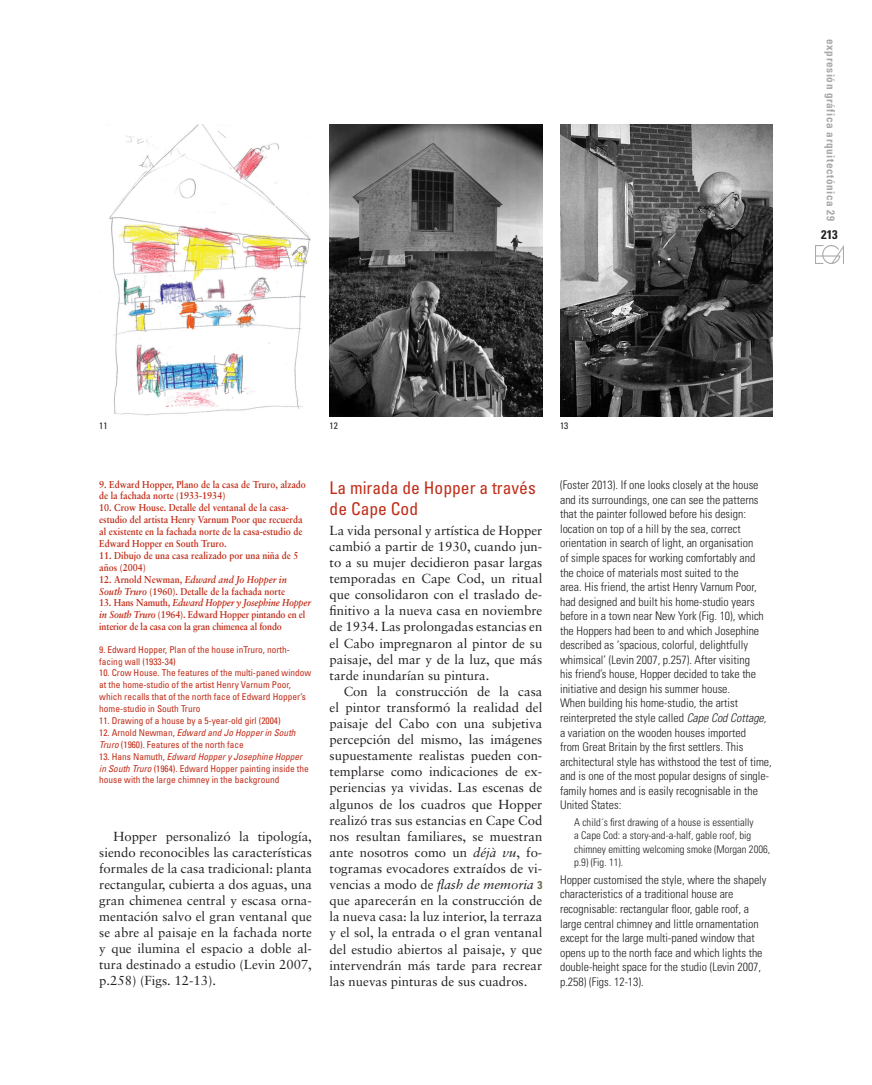
<style>
.page{position:relative;width:872px;height:1085px;background:#fff}
.page>*{position:absolute;margin:0;border:0;box-sizing:border-box;transform-origin:0 0}
.TITULAR_1_CAST{font:condensed 17.5px/21.4px "Univers";color:#c02d19}
.t1{font:13.12px/16.1px "Sabon";color:#231f20;text-align:justify}
.t2{font:700 condensed 12.5px "Univers";color:#231f20}
.t3{font:300 condensed 11.88px/14.5px "Univers";color:#231f20}
.t4{font:700 condensed 11.25px "Univers";letter-spacing:.05em;color:#a8a9ad}
.t5{font:300 condensed 10.62px/13.2px "Univers";color:#231f20}
.PIES_DE_FOTO_CASTELL{font:700 10px/11.9px "Sabon";color:#c02d19;scale:.9 1}
.Endnote_Text{font:condensed 9.38px/11.9px "Univers";color:#c02d19}
.PIES_DE_FOTO_INGLES{font:condensed 9.38px "Univers";color:#231f20}
.s1{font-style:italic}
.s2{font-family:"Univers";font-weight:700;font-stretch:condensed;font-size:11.25px;color:#6d6a4a}
</style>
<div class="page">
<img style="left:815px;top:246px;width:28px;height:17px">
<img style="left:106px;top:124px;width:205px;height:292px">
<img style="left:330px;top:124px;width:212px;height:292px">
<img style="left:560px;top:124px;width:212px;height:292px">
<p class="t4" style="left:837px;top:39px;width:183px;rotate:90deg">expresión gráfica arquitectónica 29</p>
<p class="t2" style="left:821px;top:226px;width:18px">213</p>
<p class="PIES_DE_FOTO_INGLES" style="left:99px;top:420px;width:10px">11</p>
<p class="PIES_DE_FOTO_INGLES" style="left:330px;top:420px;width:10px">12</p>
<p class="PIES_DE_FOTO_INGLES" style="left:560px;top:420px;width:10px">13</p>
<p class="PIES_DE_FOTO_CASTELL" style="left:99px;top:478px;width:231px">9. Edward Hopper, Plano de la casa de Truro, alzado de la fachada norte (1933-1934)</p>
<p class="PIES_DE_FOTO_CASTELL" style="left:99px;top:501px;width:227px">10. Crow House. Detalle del ventanal de la casa&shy;estudio del artista Henry Varnum Poor que recuerda al existente en la fachada norte de la casa-estudio de Edward Hopper en South Truro.</p>
<p class="PIES_DE_FOTO_CASTELL" style="left:99px;top:549px;width:223px">11. Dibujo de una casa realizado por una niña de 5 años (2004)</p>
<p class="PIES_DE_FOTO_CASTELL" style="left:99px;top:573px;width:210px">12. Arnold Newman, <span class="s1">Edward and Jo Hopper in<br>South Truro</span> (1960). Detalle de la fachada norte</p>
<p class="PIES_DE_FOTO_CASTELL" style="left:99px;top:596px;width:237px">13. Hans Namuth, <span class="s1">Edward Hopper y Josephine Hopper in South Truro</span> (1964). Edward Hopper pintando en el interior de la casa con la gran chimenea al fondo</p>
<p class="Endnote_Text" style="left:99px;top:643px;width:192px">9. Edward Hopper, Plan of the house inTruro, north&shy;facing wall (1933-34)</p>
<p class="Endnote_Text" style="left:99px;top:667px;width:213px">10. Crow House. The features of the multi-paned window at the home-studio of the artist Henry Varnum Poor, which recalls that of the north face of Edward Hopper’s home-studio in South Truro</p>
<p class="Endnote_Text" style="left:99px;top:714px;width:183px">11. Drawing of a house by a 5-year-old girl (2004)</p>
<p class="Endnote_Text" style="left:99px;top:726px;width:198px">12. Arnold Newman, <span class="s1">Edward and Jo Hopper in South<br>Truro</span> (1960). Features of the north face</p>
<p class="Endnote_Text" style="left:99px;top:750px;width:211px">13. Hans Namuth, <span class="s1">Edward Hopper y Josephine Hopper in South Truro</span> (1964). Edward Hopper painting inside the house with the large chimney in the background</p>
<p class="t1" style="left:99px;top:827px;width:214px;text-indent:14px">Hopper personalizó la tipología, siendo reconocibles las características formales de la casa tradicional: planta rectangular, cubierta a dos aguas, una gran chimenea central y escasa orna&shy;mentación salvo el gran ventanal que se abre al paisaje en la fachada norte y que ilumina el espacio a doble al&shy;tura destinado a estudio (Levin 2007, p.258) (Figs. 12-13).</p>
<p class="TITULAR_1_CAST" style="left:330px;top:476px;width:208px">La mirada de Hopper a través de Cape Cod</p>
<p class="t1" style="left:330px;top:522px;width:214px">La vida personal y artística de Hopper cambió a partir de 1930, cuando jun&shy;to a su mujer decidieron pasar largas temporadas en Cape Cod, un ritual que consolidaron con el traslado de&shy;finitivo a la nueva casa en noviembre de 1934. Las prolongadas estancias en el Cabo impregnaron al pintor de su paisaje, del mar y de la luz, que más tarde inundarían su pintura.</p>
<p class="t1" style="left:330px;top:683px;width:214px;text-indent:14px">Con la construcción de la casa el pintor transformó la realidad del paisaje del Cabo con una subjetiva percepción del mismo, las imágenes supuestamente realistas pueden con&shy;templarse como indicaciones de ex&shy;periencias ya vividas. Las escenas de algunos de los cuadros que Hopper realizó tras sus estancias en Cape Cod nos resultan familiares, se muestran ante nosotros como un <span class="s1">déjà vu</span>, fo&shy;togramas evocadores extraídos de vi&shy;vencias a modo de <span class="s1">flash de memoria</span> <span class="s2">3 </span>que aparecerán en la construcción de la nueva casa: la luz interior, la terraza y el sol, la entrada o el gran ventanal del estudio abiertos al paisaje, y que intervendrán más tarde para recrear las nuevas pinturas de sus cuadros.</p>
<p class="t3" style="left:560px;top:478px;width:205px">(Foster 2013). If one looks closely at the house and its surroundings, one can see the patterns that the painter followed before his design: location on top of a hill by the sea, correct orientation in search of light, an organisation of simple spaces for working comfortably and the choice of materials most suited to the<br>area. His friend, the artist Henry Varnum Poor, had designed and built his home-studio years before in a town near New York (Fig. 10), which the Hoppers had been to and which Josephine described as ‘spacious, colorful, delightfully whimsical’ (Levin 2007, p.257). After visiting his friend’s house, Hopper decided to take the initiative and design his summer house.</p>
<p class="t3" style="left:560px;top:696px;width:213px">When building his home-studio, the artist reinterpreted the style called <span class="s1">Cape Cod Cottage, </span>a variation on the wooden houses imported<br>from Great Britain by the first settlers. This architectural style has withstood the test of time, and is one of the most popular designs of single&shy;family homes and is easily recognisable in the United States:</p>
<p class="t5" style="left:574px;top:815px;width:197px">A child´s first drawing of a house is essentially<br>a Cape Cod: a story-and-a-half, gable roof, big chimney emitting welcoming smoke (Morgan 2006, p.9) (Fig. 11).</p>
<p class="t3" style="left:560px;top:872px;width:208px">Hopper customised the style, where the shapely characteristics of a traditional house are recognisable: rectangular floor, gable roof, a large central chimney and little ornamentation except for the large multi-paned window that opens up to the north face and which lights the double-height space for the studio (Levin 2007, p.258) (Figs. 12-13).</p>
</div>
